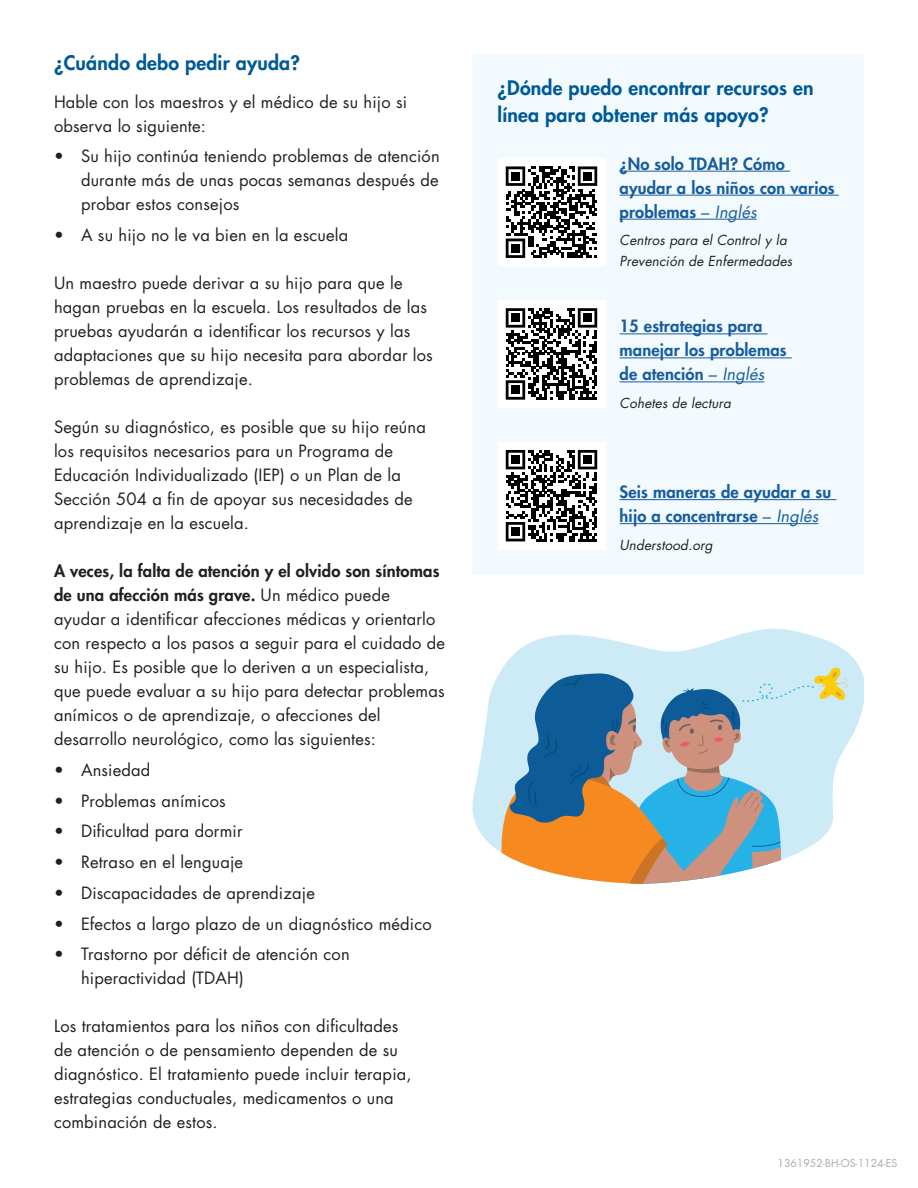
<style>
.page{position:relative;width:918px;height:1188px;background:#fff}
.page>*{position:absolute;margin:0;border:0;box-sizing:border-box;transform-origin:0 0}
.t1{font:800 19.5px/27px "Futura Std";letter-spacing:.01em;color:#005a97}
.t2{font:16.5px/24px "Futura Std";letter-spacing:.01em;color:#231f20}
.t3{font:800 16.5px/24px "Futura Std";letter-spacing:.01em;color:#175d9e}
.t4{font:italic 13.5px/21px "Futura Std";letter-spacing:.01em;color:#231f20}
.t5{font:10.5px "Futura Std";color:#a8a9ad}
.s1{font-weight:800}
.s2{font-weight:400}
.s3{font-weight:400;font-style:italic}
</style>
<div class="page">
<div style="left:472px;top:54px;width:392px;height:521px;background:#f2fafd"></div>
<hr style="left:620px;top:171px;width:170px;height:1px;background:#175d9e">
<hr style="left:620px;top:195px;width:219px;height:1px;background:#175d9e">
<hr style="left:620px;top:219px;width:137px;height:1px;background:#175d9e">
<hr style="left:620px;top:333px;width:148px;height:1px;background:#175d9e">
<hr style="left:620px;top:357px;width:172px;height:1px;background:#175d9e">
<hr style="left:620px;top:381px;width:144px;height:1px;background:#175d9e">
<hr style="left:620px;top:499px;width:217px;height:1px;background:#175d9e">
<hr style="left:620px;top:523px;width:198px;height:1px;background:#175d9e">
<div style="left:498px;top:158px;width:107px;height:108px;background:#fff"></div>
<svg style="left:506px;top:166px;width:91px;height:92px"></svg>
<div style="left:498px;top:300px;width:107px;height:108px;background:#fff"></div>
<svg style="left:506px;top:308px;width:91px;height:92px"></svg>
<div style="left:498px;top:442px;width:107px;height:108px;background:#fff"></div>
<svg style="left:506px;top:450px;width:91px;height:91px"></svg>
<svg style="left:472px;top:629px;width:392px;height:221px;fill:#ccebf7"></svg>
<svg style="left:497px;top:666px;width:350px;height:218px;background:#a5b5b7"></svg>
<p class="t1" style="left:54px;top:49px;width:247px">¿Cuándo debo pedir ayuda?</p>
<p class="t2" style="left:54px;top:90px;width:355px">Hable con los maestros y el médico de su hijo si observa lo siguiente:</p>
<p class="t2" style="left:81px;top:144px;width:360px;text-align:justify;text-indent:-27px">• Su hijo continúa teniendo problemas de atención durante más de unas pocas semanas después de probar estos consejos</p>
<p class="t2" style="left:54px;top:223px;width:296px">• A su hijo no le va bien en la escuela</p>
<p class="t2" style="left:54px;top:271px;width:380px">Un maestro puede derivar a su hijo para que le hagan pruebas en la escuela. Los resultados de las pruebas ayudarán a identificar los recursos y las adaptaciones que su hijo necesita para abordar los problemas de aprendizaje.</p>
<p class="t2" style="left:54px;top:415px;width:373px">Según su diagnóstico, es posible que su hijo reúna los requisitos necesarios para un Programa de Educación Individualizado (IEP) o un Plan de la Sección 504 a fin de apoyar sus necesidades de aprendizaje en la escuela.</p>
<p class="t2" style="left:54px;top:559px;width:393px"><span class="s1">A veces, la falta de atención y el olvido son síntomas de una afección más grave.</span> Un médico puede ayudar a identificar afecciones médicas y orientarlo con respecto a los pasos a seguir para el cuidado de su hijo. Es posible que lo deriven a un especialista, que puede evaluar a su hijo para detectar problemas anímicos o de aprendizaje, o afecciones del desarrollo neurológico, como las siguientes:</p>
<p class="t2" style="left:54px;top:758px;width:98px">• Ansiedad</p>
<p class="t2" style="left:54px;top:789px;width:173px">• Problemas anímicos</p>
<p class="t2" style="left:54px;top:819px;width:190px">• Dificultad para dormir</p>
<p class="t2" style="left:54px;top:850px;width:191px">• Retraso en el lenguaje</p>
<p class="t2" style="left:54px;top:881px;width:262px">• Discapacidades de aprendizaje</p>
<p class="t2" style="left:54px;top:912px;width:379px">• Efectos a largo plazo de un diagnóstico médico</p>
<p class="t2" style="left:81px;top:942px;width:270px;text-indent:-27px">• Trastorno por déficit de atención con hiperactividad (TDAH)</p>
<p class="t2" style="left:54px;top:1014px;width:359px">Los tratamientos para los niños con dificultades de atención o de pensamiento dependen de su diagnóstico. El tratamiento puede incluir terapia, estrategias conductuales, medicamentos o una combinación de estos.</p>
<p class="t1" style="left:498px;top:74px;width:318px">¿Dónde puedo encontrar recursos en línea para obtener más apoyo?</p>
<p class="t3" style="left:620px;top:151px;width:217px">¿No solo TDAH? Cómo ayudar a los niños con varios problemas <span class="s2">–</span> <span class="s3">Inglés</span></p>
<p class="t4" style="left:620px;top:230px;width:174px">Centros para el Control y la<br>Prevención de Enfermedades</p>
<p class="t3" style="left:620px;top:314px;width:169px">15 estrategias para manejar los problemas de atención <span class="s2">–</span> <span class="s3">Inglés</span></p>
<p class="t4" style="left:620px;top:393px;width:113px">Cohetes de lectura</p>
<p class="t3" style="left:620px;top:480px;width:213px">Seis maneras de ayudar a su hijo a concentrarse <span class="s2">–</span> <span class="s3">Inglés</span></p>
<p class="t4" style="left:620px;top:534px;width:95px">Understood.org</p>
<p class="t5" style="left:778px;top:1157px;width:121px">1361952-BH-OS-1124-ES</p>
</div>
